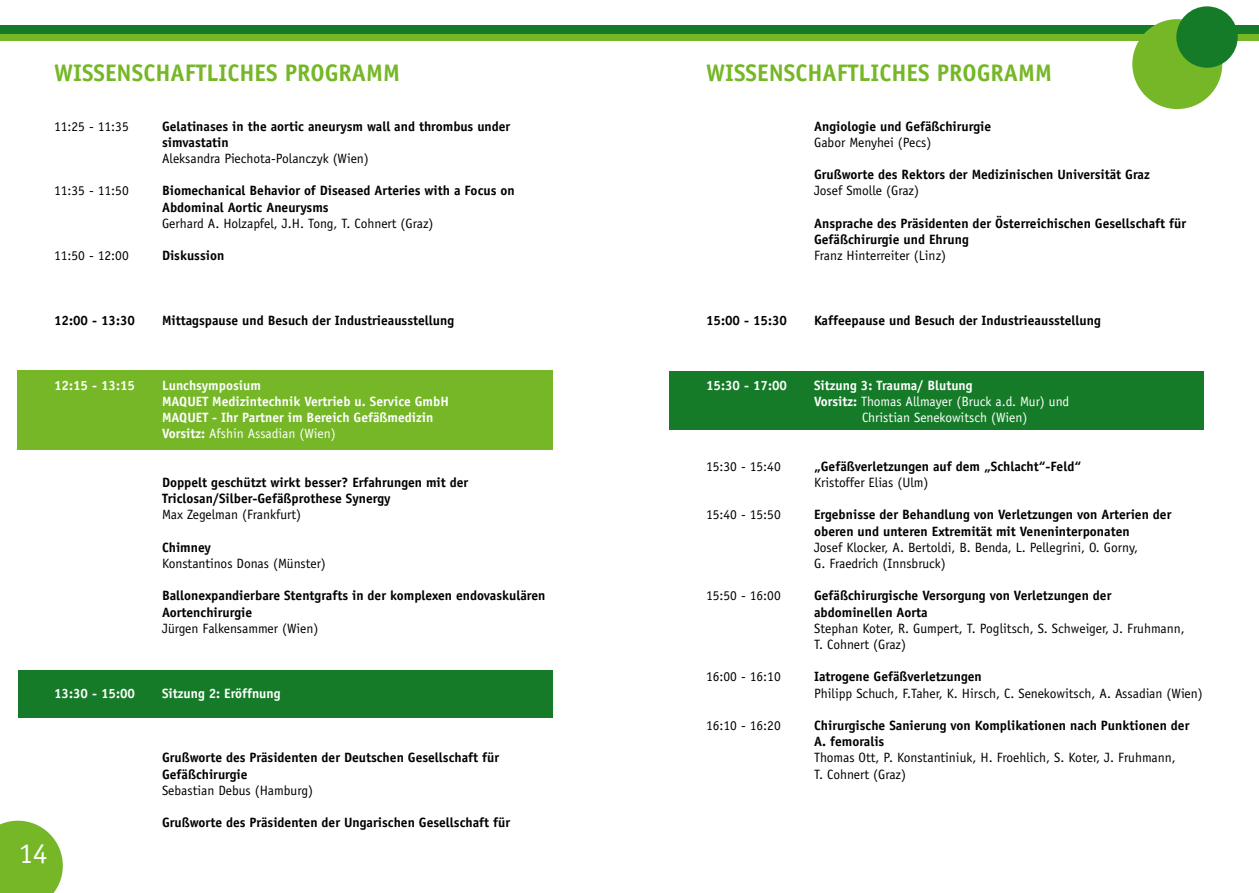
<style>
.page{position:relative;width:1259px;height:893px;background:#fff}
.page>*{position:absolute;margin:0;border:0;box-sizing:border-box;transform-origin:0 0}
.t1{font:28.5px "Officina Sans Std";color:#fff}
.t2{font:700 24px "Officina Sans Std";color:#75b726}
.t3{font:700 13.5px/16.2px "Officina Sans Std";color:#000}
.t4{font:13.5px/16.2px "Officina Sans Std";color:#000}
.t5{font:700 13.5px/16.2px "Officina Sans Std";color:#fff}
.t6{font:13.5px "Officina Sans Std";color:#fff}
.s1{font-weight:400}
.s2{font-weight:700}
</style>
<div class="page">
<div style="left:0;top:32px;width:1259px;height:9px;background:#75b726"></div>
<div style="left:0;top:26px;width:1259px;height:8px;background:#167b28"></div>
<div style="left:1132px;top:19px;width:90px;height:90px;background:#75b726;border-radius:50%"></div>
<div style="left:1176px;top:6px;width:61px;height:62px;background:#167b28;border-radius:50%"></div>
<svg style="left:0;top:821px;width:63px;height:72px;background:#85bf3f"></svg>
<div style="left:669px;top:371px;width:535px;height:59px;background:#167b28"></div>
<div style="left:18px;top:370px;width:535px;height:79px;background:#75b726"></div>
<div style="left:18px;top:670px;width:534px;height:48px;background:#167b28"></div>
<h2 class="t2" style="left:54px;top:58px;width:14px">Wiss</h2>
<h2 class="t2" style="left:105px;top:58px;width:263px">enschaftlich es Programm</h2>
<h2 class="t2" style="left:706px;top:58px;width:14px">Wiss</h2>
<h2 class="t2" style="left:757px;top:58px;width:263px">enschaftlich es Programm</h2>
<p class="t4" style="left:54px;top:118px;width:76px">11:25 - 11:35</p>
<p class="t3" style="left:162px;top:118px;width:350px">Gelatinases in the aortic aneurysm wall and thrombus under simvastatin</p>
<p class="t4" style="left:162px;top:150px;width:208px">Aleksandra Piechota-Polanczyk (Wien)</p>
<p class="t4" style="left:54px;top:183px;width:76px">11:35 - 11:50</p>
<p class="t3" style="left:162px;top:182px;width:354px">Biomechanical Behavior of Diseased Arteries with a Focus on<br>Abdominal Aortic Aneurysms</p>
<p class="t4" style="left:162px;top:215px;width:273px">Gerhard A. Holzapfel, J.H. Tong, T. Cohnert (Graz)</p>
<p class="t4" style="left:54px;top:247px;width:76px">11:50 - 12:00</p>
<p class="t3" style="left:162px;top:247px;width:64px">Diskussion</p>
<p class="t3" style="left:54px;top:312px;width:83px">12:00 - 13:30</p>
<p class="t3" style="left:162px;top:312px;width:293px">Mittagspause und Besuch der Industrieausstellung</p>
<p class="t3" style="left:814px;top:118px;width:179px">Angiologie und Gefäßchirurgie</p>
<p class="t4" style="left:814px;top:134px;width:119px">Gabor Menyhei (Pecs)</p>
<p class="t3" style="left:814px;top:166px;width:337px">Grußworte des Rektors der Medizinischen Universität Graz</p>
<p class="t4" style="left:814px;top:183px;width:106px">Josef Smolle (Graz)</p>
<p class="t3" style="left:814px;top:215px;width:374px">Ansprache des Präsidenten der Österreichischen Gesellschaft für<br>Gefäßchirurgie und Ehrung</p>
<p class="t4" style="left:814px;top:247px;width:134px">Franz Hinterreiter (Linz)</p>
<p class="t3" style="left:706px;top:312px;width:83px">15:00 - 15:30</p>
<p class="t3" style="left:814px;top:312px;width:288px">Kaffeepause und Besuch der Industrieausstellung</p>
<p class="t5" style="left:162px;top:377px;width:288px;text-indent:-108px">12:15 - 13:15 Lunchsymposium<br>MAQUET Medizintechnik Vertrieb u. Service GmbH MAQUET - Ihr Partner im Bereich Gefäßmedizin Vorsitz: <span class="s1">Afshin Assadian (Wien)</span></p>
<p class="t3" style="left:162px;top:474px;width:308px">Doppelt geschützt wirkt besser? Erfahrungen mit der</p>
<p class="t3" style="left:54px;top:490px;width:40px">T</p>
<p class="t3" style="left:168px;top:490px;width:224px">riclosan/Silber-Gefäßprothese Synergy</p>
<p class="t4" style="left:162px;top:507px;width:141px">Max Zegelman (Frankfurt)</p>
<p class="t3" style="left:162px;top:539px;width:51px">Chimney</p>
<p class="t4" style="left:162px;top:555px;width:165px">Konstantinos Donas (Münster)</p>
<p class="t3" style="left:162px;top:587px;width:385px">Ballonexpandierbare Stentgrafts in der komplexen endovaskulären<br>Aortenchirurgie</p>
<p class="t4" style="left:162px;top:620px;width:158px">Jürgen Falkensammer (Wien)</p>
<p class="t5" style="left:54px;top:685px;width:83px">13:30 - 15:00</p>
<p class="t5" style="left:162px;top:685px;width:120px">Sitzung 2: Eröffnung</p>
<h1 class="t1" style="left:19px;top:836px;width:30px">14</h1>
<p class="t3" style="left:162px;top:749px;width:339px">Grußworte des Präsidenten der Deutschen Gesellschaft für<br>Gefäßchirurgie</p>
<p class="t4" style="left:162px;top:782px;width:153px">Sebastian Debus (Hamburg)</p>
<p class="t3" style="left:162px;top:814px;width:350px">Grußworte des Präsidenten der Ungarischen Gesellschaft für</p>
<p class="t5" style="left:706px;top:377px;width:83px">15:30 - 17:00</p>
<p class="t5" style="left:814px;top:377px;width:160px">Sitzung 3: Trauma/ Blutung</p>
<p class="t6" style="left:814px;top:393px;width:257px"><span class="s2">Vorsitz:</span> Thomas Allmayer (Bruck a.d. Mur) und</p>
<p class="t6" style="left:862px;top:410px;width:167px">Christian Senekowitsch (Wien)</p>
<p class="t4" style="left:706px;top:458px;width:76px">15:30 - 15:40</p>
<p class="t3" style="left:814px;top:458px;width:268px">„Gefäßverletzungen auf dem „Schlacht“-Feld“</p>
<p class="t4" style="left:814px;top:474px;width:116px">Kristoffer Elias (Ulm)</p>
<p class="t4" style="left:706px;top:507px;width:76px">15:40 - 15:50</p>
<p class="t3" style="left:814px;top:506px;width:359px">Ergebnisse der Behandlung von Verletzungen von Arterien der oberen und unteren Extremität mit Veneninterponaten</p>
<p class="t4" style="left:814px;top:539px;width:325px">Josef Klocker, A. Bertoldi, B. Benda, L. Pellegrini, O. Gorny,<br>G. Fraedrich (Innsbruck)</p>
<p class="t4" style="left:706px;top:588px;width:76px">15:50 - 16:00</p>
<p class="t3" style="left:814px;top:587px;width:299px">Gefäßchirurgische Versorgung von Verletzungen der abdominellen Aorta</p>
<p class="t4" style="left:814px;top:620px;width:372px">Stephan Koter, R. Gumpert, T. Poglitsch, S. Schweiger, J. Fruhmann,<br>T. Cohnert (Graz)</p>
<p class="t4" style="left:706px;top:669px;width:76px">16:00 - 16:10</p>
<p class="t3" style="left:814px;top:668px;width:169px">Iatrogene Gefäßverletzungen</p>
<p class="t4" style="left:814px;top:685px;width:390px">Philipp Schuch, F.Taher, K. Hirsch, C. Senekowitsch, A. Assadian (Wien)</p>
<p class="t4" style="left:706px;top:717px;width:76px">16:10 - 16:20</p>
<p class="t3" style="left:814px;top:717px;width:377px">Chirurgische Sanierung von Komplikationen nach Punktionen der<br>A. femoralis</p>
<p class="t4" style="left:814px;top:750px;width:363px">Thomas Ott, P. Konstantiniuk, H. Froehlich, S. Koter, J. Fruhmann,<br>T. Cohnert (Graz)</p>
</div>
